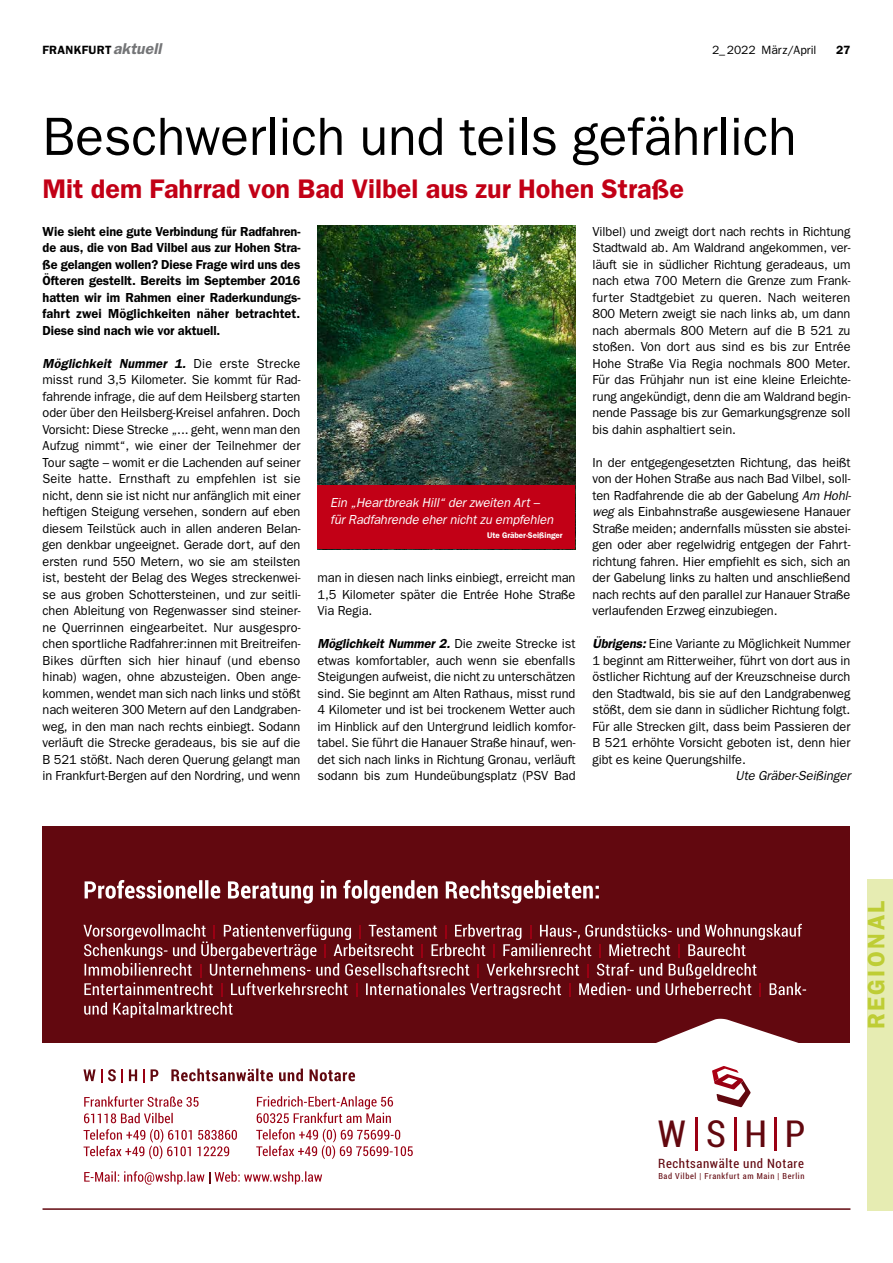
<style>
.page{position:relative;width:893px;height:1263px;background:#fff}
.page>*{position:absolute;margin:0;border:0;box-sizing:border-box;transform-origin:0 0}
.t1{font:54px "Franklin Gothic";color:#000}
.t2{font:37.2px "Roboto Condensed";color:#62080f}
.t3{font:600 27px "Franklin Gothic";color:#c20016}
.t4{font:600 24px "Franklin Gothic";letter-spacing:.1em;color:#becd35}
.t5{font:13.2px/16.5px "Franklin Gothic";letter-spacing:-.005em;color:#000;text-align:justify}
.t6{font:600 13.2px/16.5px "Franklin Gothic";color:#000;text-align:justify}
.t7{font:italic 13.2px/16.5px "Franklin Gothic";letter-spacing:-.005em;color:#fff}
.t8{font:italic 13.2px "Franklin Gothic";letter-spacing:-.005em;color:#000}
.t9{font:12.9px "Roboto Condensed";letter-spacing:.045em;color:#62080f}
.t10{font:600 12px "Franklin Gothic";letter-spacing:.025em;color:#000}
.t11{font:12px "Franklin Gothic";color:#000}
.t12{font:8.4px "Roboto Condensed";letter-spacing:.075em;color:#62080f}
.t13{font:600 8.25px "Franklin Gothic";color:#fff}
.s1{font-style:italic;font-size:15.75px;color:#747577}
.s2{font-weight:600;font-style:italic}
.s3{font-style:italic}
</style>
<div class="page">
<img style="left:317px;top:225px;width:258px;height:260px">
<div style="left:43px;top:826px;width:807px;height:217px;background:#62080f"></div>
<svg style="left:656px;top:1019px;width:143px;height:132px"></svg>
<svg style="left:83px;top:924px;width:723px;height:94px"></svg>
<svg style="left:84px;top:1171px;width:238px;height:13px"></svg>
<svg style="left:84px;top:1129px;width:153px;height:30px"></svg>
<svg style="left:84px;top:1113px;width:89px;height:10px"></svg>
<svg style="left:84px;top:1096px;width:115px;height:11px"></svg>
<svg style="left:151px;top:1068px;width:204px;height:13px"></svg>
<svg style="left:143px;top:1069px;width:2px;height:14px"></svg>
<svg style="left:129px;top:1069px;width:8px;height:12px"></svg>
<svg style="left:122px;top:1069px;width:1px;height:14px"></svg>
<svg style="left:108px;top:1069px;width:8px;height:12px"></svg>
<svg style="left:83px;top:1069px;width:19px;height:14px"></svg>
<svg style="left:712px;top:1066px;width:39px;height:41px"></svg>
<hr style="left:695px;top:1118px;width:2px;height:33px;background:#9a0013">
<hr style="left:734px;top:1118px;width:2px;height:33px;background:#9a0013">
<hr style="left:775px;top:1118px;width:2px;height:33px;background:#9a0013">
<svg style="left:85px;top:880px;width:514px;height:23px"></svg>
<svg style="left:256px;top:1129px;width:157px;height:30px"></svg>
<svg style="left:257px;top:1096px;width:136px;height:27px"></svg>
<hr style="left:43px;top:1208px;width:807px;height:2px;background:#62080f">
<div style="left:317px;top:485px;width:258px;height:64px;background:#c20016"></div>
<div style="left:867px;top:879px;width:26px;height:332px;background:#e6ecb2"></div>
<p class="t10" style="left:43px;top:43px;width:120px">FRANKFURT<span class="s1">aktuell</span></p>
<p class="t11" style="left:712px;top:43px;width:106px">2_2022 März/April</p>
<p class="t10" style="left:836px;top:43px;width:16px">27</p>
<h1 class="t1" style="left:43px;top:106px;width:756px">Beschwerlich und teils gefährlich</h1>
<h3 class="t3" style="left:43px;top:172px;width:643px">Mit dem Fahrrad von Bad Vilbel aus zur Hohen Straße</h3>
<p class="t6" style="left:43px;top:223px;width:259px">Wie sieht eine gute Verbindung für Radfahren&shy;de aus, die von Bad Vilbel aus zur Hohen Stra&shy;ße gelangen wollen? Diese Frage wird uns des Öfteren gestellt. Bereits im September 2016 hatten wir im Rahmen einer Raderkundungs&shy;fahrt zwei Möglichkeiten näher betrachtet.<br>Diese sind nach wie vor aktuell.</p>
<p class="t5" style="left:43px;top:355px;width:260px"><span class="s2">Möglichkeit Nummer 1.</span> Die erste Strecke misst rund 3,5 Kilometer. Sie kommt für Rad&shy;fahrende infrage, die auf dem Heilsberg starten oder über den Heilsberg-Kreisel anfahren. Doch Vorsicht: Diese Strecke „... geht, wenn man den Aufzug nimmt“, wie einer der Teilnehmer der Tour sagte – womit er die Lachenden auf seiner Seite hatte. Ernsthaft zu empfehlen ist sie nicht, denn sie ist nicht nur anfänglich mit einer heftigen Steigung versehen, sondern auf eben diesem Teilstück auch in allen anderen Belan&shy;gen denkbar ungeeignet. Gerade dort, auf den ersten rund 550 Metern, wo sie am steilsten ist, besteht der Belag des Weges streckenwei&shy;se aus groben Schottersteinen, und zur seitli&shy;chen Ableitung von Regenwasser sind steiner&shy;ne Querrinnen eingearbeitet. Nur ausgespro&shy;chen sportliche Radfahrer:innen mit Breitreifen-Bikes dürften sich hier hinauf (und ebenso hinab) wagen, ohne abzusteigen. Oben ange&shy;kommen, wendet man sich nach links und stößt nach weiteren 300 Metern auf den Landgraben&shy;weg, in den man nach rechts einbiegt. Sodann verläuft die Strecke geradeaus, bis sie auf die B 521 stößt. Nach deren Querung gelangt man in Frankfurt-Bergen auf den Nordring, und wenn</p>
<p class="t7" style="left:330px;top:494px;width:224px">Ein „Heartbreak Hill“ der zweiten Art – für Radfahrende eher nicht zu empfehlen</p>
<p class="t13" style="left:487px;top:531px;width:77px">Ute Gräber-Seißinger</p>
<p class="t5" style="left:317px;top:569px;width:259px">man in diesen nach links einbiegt, erreicht man 1,5 Kilometer später die Entrée Hohe Straße Via Regia.</p>
<p class="t5" style="left:317px;top:635px;width:260px"><span class="s2">Möglichkeit Nummer 2.</span> Die zweite Strecke ist etwas komfortabler, auch wenn sie ebenfalls Steigungen aufweist, die nicht zu unterschätzen sind. Sie beginnt am Alten Rathaus, misst rund 4 Kilometer und ist bei trockenem Wetter auch im Hinblick auf den Untergrund leidlich komfor&shy;tabel. Sie führt die Hanauer Straße hinauf, wen&shy;det sich nach links in Richtung Gronau, verläuft sodann bis zum Hundeübungsplatz (PSV Bad</p>
<p class="t5" style="left:592px;top:223px;width:260px">Vilbel) und zweigt dort nach rechts in Richtung Stadtwald ab. Am Waldrand angekommen, ver&shy;läuft sie in südlicher Richtung geradeaus, um nach etwa 700 Metern die Grenze zum Frank&shy;furter Stadtgebiet zu queren. Nach weiteren 800 Metern zweigt sie nach links ab, um dann nach abermals 800 Metern auf die B 521 zu stoßen. Von dort aus sind es bis zur Entrée Hohe Straße Via Regia nochmals 800 Meter.<br>Für das Frühjahr nun ist eine kleine Erleichte&shy;rung angekündigt, denn die am Waldrand begin&shy;nende Passage bis zur Gemarkungsgrenze soll bis dahin asphaltiert sein.</p>
<p class="t5" style="left:592px;top:454px;width:260px">In der entgegengesetzten Richtung, das heißt von der Hohen Straße aus nach Bad Vilbel, soll&shy;ten Radfahrende die ab der Gabelung <span class="s3">Am Hohl&shy;weg</span> als Einbahnstraße ausgewiesene Hanauer Straße meiden; andernfalls müssten sie abstei&shy;gen oder aber regelwidrig entgegen der Fahrt&shy;richtung fahren. Hier empfiehlt es sich, sich an der Gabelung links zu halten und anschließend nach rechts auf den parallel zur Hanauer Straße verlaufenden Erzweg einzubiegen.</p>
<p class="t5" style="left:592px;top:635px;width:259px"><span class="s2">Übrigens:</span> Eine Variante zu Möglichkeit Nummer 1 beginnt am Ritterweiher, führt von dort aus in östlicher Richtung auf der Kreuzschneise durch den Stadtwald, bis sie auf den Landgrabenweg stößt, dem sie dann in südlicher Richtung folgt.<br>Für alle Strecken gilt, dass beim Passieren der B 521 erhöhte Vorsicht geboten ist, denn hier gibt es keine Querungshilfe.</p>
<p class="t8" style="left:735px;top:768px;width:116px">Ute Gräber-Seißinger</p>
<h2 class="t2" style="left:658px;top:1108px;width:149px">WSHP</h2>
<p class="t9" style="left:658px;top:1154px;width:147px">Rechtsanwälte und Notare</p>
<p class="t12" style="left:658px;top:1170px;width:148px">Bad Vilbel | Frankfurt am Main | Berlin</p>
<h3 class="t4" style="left:862px;top:1029px;width:130px;rotate:-90deg">REGIONAL</h3>
</div>
